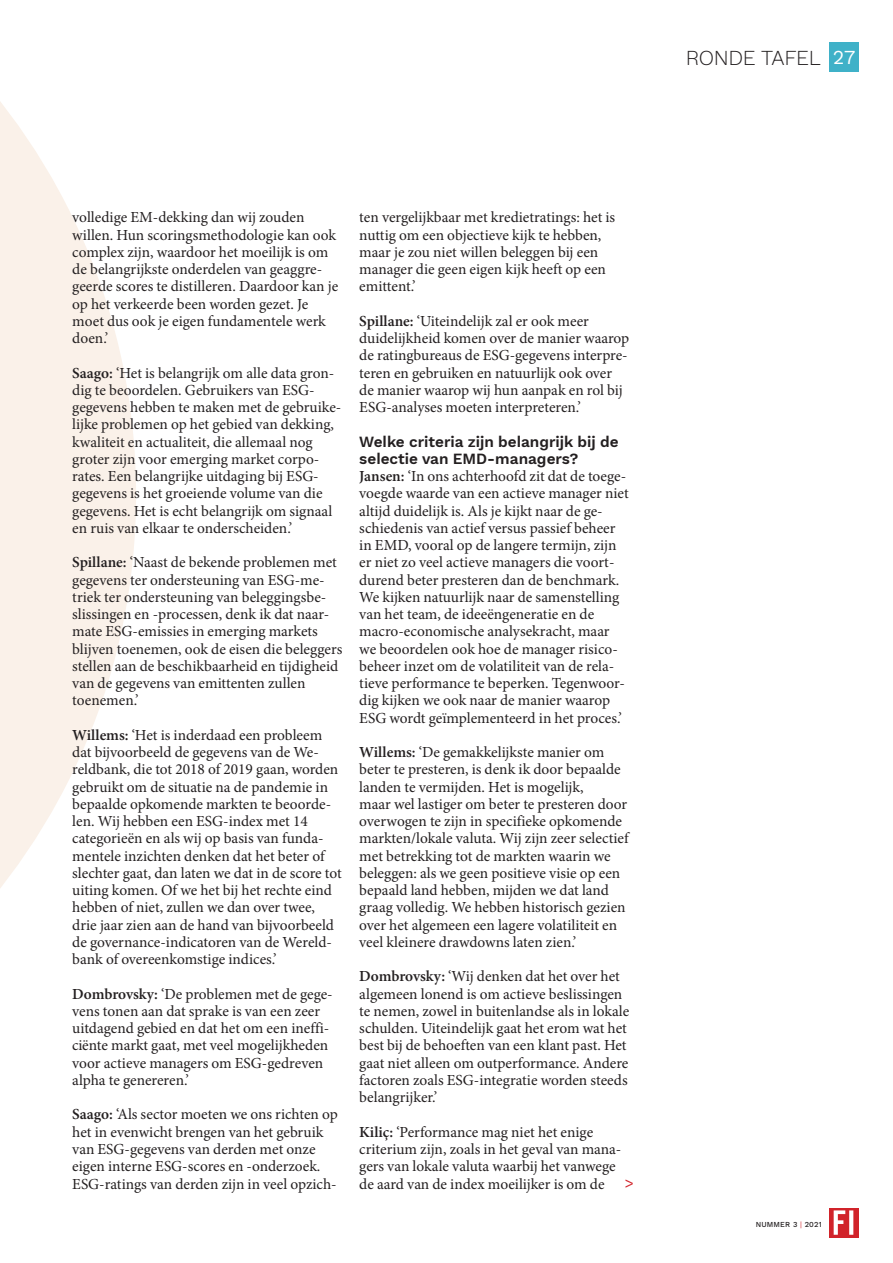
<style>
.page{position:relative;width:893px;height:1263px;background:#fff}
.page>*{position:absolute;margin:0;border:0;box-sizing:border-box;transform-origin:0 0}
.t1{font:300 21px "Work Sans";letter-spacing:-.015em;color:#231f20}
.t2{font:15.3px/17.2px "Minion Pro";color:#231f20}
.t3{font:15.3px/17.2px "Work Sans";color:#231f20}
.t4{font:15px "Work Sans";color:#d1232a}
.t5{font:7.5px "Work Sans";letter-spacing:.02em;color:#231f20}
.s1{font-weight:400;font-size:19.5px;color:#fff}
.s2{font-weight:600}
.s3{color:#d1232a}
</style>
<div class="page">
<div style="left:829px;top:43px;width:30px;height:29px;background:#3fb1c8"></div>
<svg style="left:0;top:102px;width:136px;height:786px;fill:#faf1e9"></svg>
<svg style="left:829px;top:1208px;width:30px;height:29px"></svg>
<svg style="left:834px;top:1210px;width:19px;height:25px"></svg>
<h1 class="t1" style="left:686px;top:42px;width:171px">RONDE TAFEL <span class="s1">27</span></h1>
<p class="t2" style="left:72px;top:209px;width:267px">volledige EM-dekking dan wij zouden willen. Hun scoringsmethodologie kan ook complex zijn, waardoor het moeilijk is om de belangrijkste onderdelen van geaggre&shy;geerde scores te distilleren. Daardoor kan je op het verkeerde been worden gezet. Je moet dus ook je eigen fundamentele werk doen.’</p>
<p class="t2" style="left:72px;top:364px;width:271px"><span class="s2">Saago:</span> ‘Het is belangrijk om alle data gron&shy;dig te beoordelen. Gebruikers van ESG&shy;gegevens hebben te maken met de gebruike&shy;lijke problemen op het gebied van dekking, kwaliteit en actualiteit, die allemaal nog groter zijn voor emerging market corpo&shy;rates. Een belangrijke uitdaging bij ESG&shy;gegevens is het groeiende volume van die gegevens. Het is echt belangrijk om signaal en ruis van elkaar te onderscheiden.’</p>
<p class="t2" style="left:72px;top:554px;width:271px"><span class="s2">Spillane:</span> ‘Naast de bekende problemen met gegevens ter ondersteuning van ESG-me&shy;triek ter ondersteuning van beleggingsbe&shy;slissingen en -processen, denk ik dat naar&shy;mate ESG-emissies in emerging markets blijven toenemen, ook de eisen die beleggers stellen aan de beschikbaarheid en tijdigheid van de gegevens van emittenten zullen toenemen.’</p>
<p class="t2" style="left:72px;top:726px;width:271px"><span class="s2">Willems:</span> ‘Het is inderdaad een probleem dat bijvoorbeeld de gegevens van de We&shy;reldbank, die tot 2018 of 2019 gaan, worden gebruikt om de situatie na de pandemie in bepaalde opkomende markten te beoorde&shy;len. Wij hebben een ESG-index met 14 categorieën en als wij op basis van funda&shy;mentele inzichten denken dat het beter of slechter gaat, dan laten we dat in de score tot uiting komen. Of we het bij het rechte eind hebben of niet, zullen we dan over twee, drie jaar zien aan de hand van bijvoorbeeld de governance-indicatoren van de Wereld&shy;bank of overeenkomstige indices.’</p>
<p class="t2" style="left:72px;top:985px;width:262px"><span class="s2">Dombrovsky:</span> ‘De problemen met de gege&shy;vens tonen aan dat sprake is van een zeer uitdagend gebied en dat het om een ineffi&shy;ciënte markt gaat, met veel mogelijkheden voor actieve managers om ESG-gedreven alpha te genereren.’</p>
<p class="t2" style="left:72px;top:1106px;width:267px"><span class="s2">Saago:</span> ‘Als sector moeten we ons richten op het in evenwicht brengen van het gebruik van ESG-gegevens van derden met onze eigen interne ESG-scores en -onderzoek.<br>ESG-ratings van derden zijn in veel opzich-</p>
<p class="t2" style="left:359px;top:209px;width:257px">ten vergelijkbaar met kredietratings: het is nuttig om een objectieve kijk te hebben, maar je zou niet willen beleggen bij een manager die geen eigen kijk heeft op een emittent.’</p>
<p class="t2" style="left:359px;top:312px;width:272px"><span class="s2">Spillane:</span> ‘Uiteindelijk zal er ook meer duidelijkheid komen over de manier waarop de ratingbureaus de ESG-gegevens interpre&shy;teren en gebruiken en natuurlijk ook over de manier waarop wij hun aanpak en rol bij ESG-analyses moeten interpreteren.’</p>
<p class="t3" style="left:359px;top:432px;width:261px">Welke criteria zijn belangrijk bij de selectie van EMD-managers?</p>
<p class="t2" style="left:359px;top:468px;width:271px"><span class="s2">Jansen:</span> ‘In ons achterhoofd zit dat de toege&shy;voegde waarde van een actieve manager niet altijd duidelijk is. Als je kijkt naar de ge&shy;schiedenis van actief versus passief beheer in EMD, vooral op de langere termijn, zijn er niet zo veel actieve managers die voort&shy;durend beter presteren dan de benchmark.<br>We kijken natuurlijk naar de samenstelling van het team, de ideeëngeneratie en de macro-economische analysekracht, maar we beoordelen ook hoe de manager risico&shy;beheer inzet om de volatiliteit van de rela&shy;tieve performance te beperken. Tegenwoor&shy;dig kijken we ook naar de manier waarop ESG wordt geïmplementeerd in het proces.’</p>
<p class="t2" style="left:359px;top:744px;width:271px"><span class="s2">Willems:</span> ‘De gemakkelijkste manier om beter te presteren, is denk ik door bepaalde landen te vermijden. Het is mogelijk,<br>maar wel lastiger om beter te presteren door overwogen te zijn in specifieke opkomende markten/lokale valuta. Wij zijn zeer selectief met betrekking tot de markten waarin we beleggen: als we geen positieve visie op een bepaald land hebben, mijden we dat land graag volledig. We hebben historisch gezien over het algemeen een lagere volatiliteit en veel kleinere drawdowns laten zien.’</p>
<p class="t2" style="left:359px;top:968px;width:272px"><span class="s2">Dombrovsky:</span> ‘Wij denken dat het over het algemeen lonend is om actieve beslissingen te nemen, zowel in buitenlandse als in lokale schulden. Uiteindelijk gaat het erom wat het best bij de behoeften van een klant past. Het gaat niet alleen om outperformance. Andere factoren zoals ESG-integratie worden steeds belangrijker.’</p>
<p class="t2" style="left:359px;top:1123px;width:264px"><span class="s2">Kiliç:</span> ‘Performance mag niet het enige criterium zijn, zoals in het geval van mana&shy;gers van lokale valuta waarbij het vanwege de aard van de index moeilijker is om de</p>
<p class="t4" style="left:625px;top:1172px;width:11px">&gt;</p>
<p class="t5" style="left:756px;top:1219px;width:67px">NUMMER 3 <span class="s3">|</span> 2021</p>
</div>
